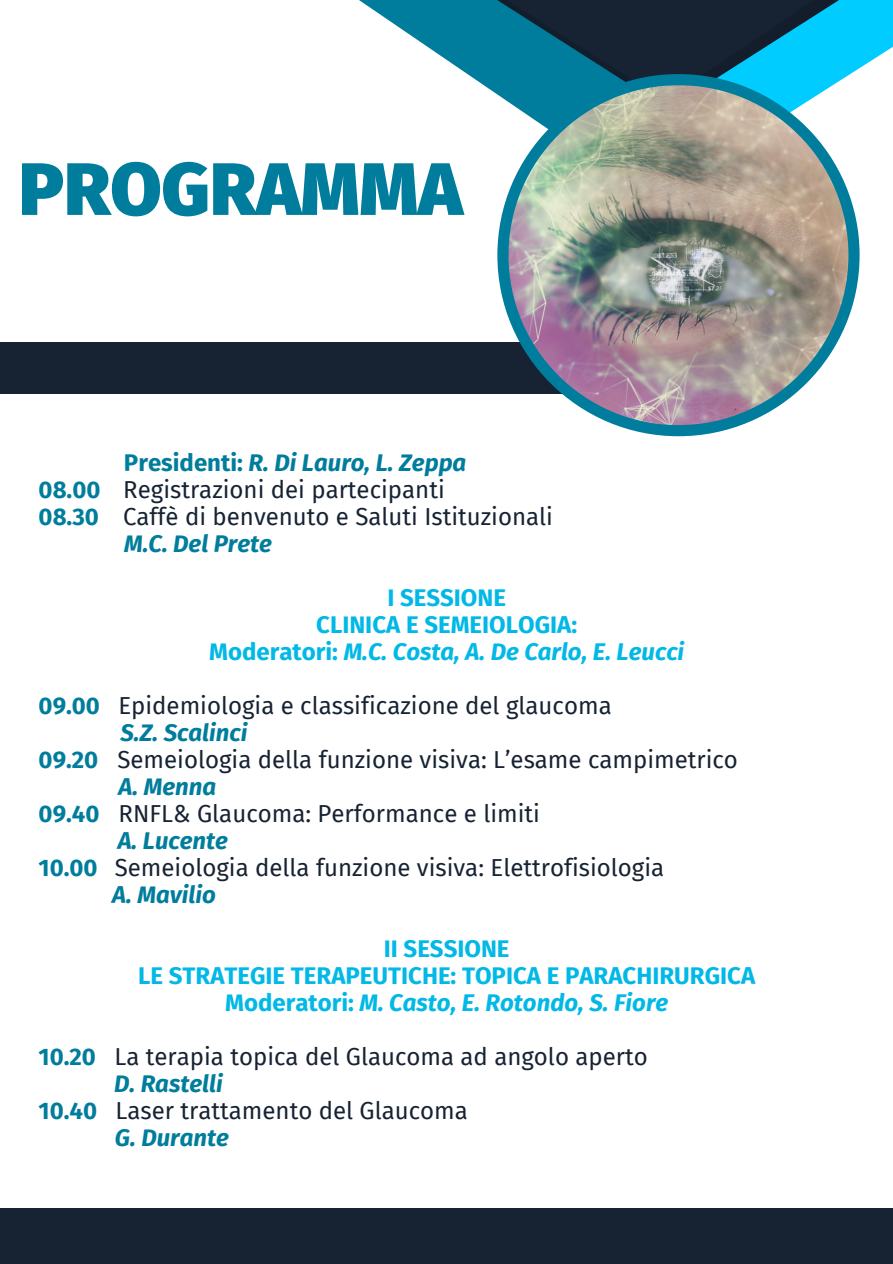
<style>
.page{position:relative;width:893px;height:1264px;background:#fff}
.page>*{position:absolute;margin:0;border:0;box-sizing:border-box;transform-origin:0 0}
.t1{font:900 74.1px "Fira Sans";color:#007d9c}
.t2{font:24px "Fira Sans";color:#172333}
.t3{font:700 24px/27px "Fira Sans";color:#01b8e6;text-align:center}
.t4{font:italic 700 24px "Fira Sans";color:#007d9c}
.s1{font-style:normal}
.s2{font-weight:700;color:#007d9c}
.s3{font-style:italic}
</style>
<div class="page">
<svg style="left:359px;top:0;width:211px;height:152px"></svg>
<svg style="left:570px;top:0;width:322px;height:157px"></svg>
<div style="left:0;top:342px;width:723px;height:51px;background:#172333"></div>
<div style="left:497px;top:74px;width:362px;height:362px;background:#007d9c;border-radius:50%"></div>
<img style="left:508px;top:85px;width:340px;height:340px;border-radius:50%">
<div style="left:0;top:1207px;width:892px;height:56px;background:#172333"></div>
<p class="t1" style="left:19px;top:146px;width:445px">PROGRAMMA</p>
<h1 class="t4" style="left:124px;top:448px;width:344px"><span class="s1">Presidenti:</span> R. Di Lauro, L. Zeppa</h1>
<p class="t2" style="left:39px;top:475px;width:407px"><span class="s2">08.00</span> Registrazioni dei partecipanti</p>
<p class="t2" style="left:39px;top:502px;width:516px"><span class="s2">08.30</span> Caffè di benvenuto e Saluti Istituzionali</p>
<p class="t4" style="left:124px;top:529px;width:149px">M.C. Del Prete</p>
<p class="t3" style="left:209px;top:584px;width:476px">I SESSIONE<br>CLINICA E SEMEIOLOGIA:<br>Moderatori: <span class="s3">M.C. Costa, A. De Carlo, E. Leucci</span></p>
<h2 class="t2" style="left:39px;top:691px;width:574px"><span class="s2">09.00</span> Epidemiologia e classificazione del glaucoma</h2>
<p class="t4" style="left:120px;top:718px;width:128px">S.Z. Scalinci</p>
<p class="t2" style="left:39px;top:745px;width:700px"><span class="s2">09.20</span> Semeiologia della funzione visiva: L’esame campimetrico</p>
<p class="t4" style="left:119px;top:772px;width:99px">A. Menna</p>
<p class="t2" style="left:39px;top:799px;width:502px"><span class="s2">09.40</span> RNFL&amp; Glaucoma: Performance e limiti</p>
<p class="t4" style="left:118px;top:826px;width:112px">A. Lucente</p>
<p class="t2" style="left:39px;top:853px;width:627px"><span class="s2">10.00</span> Semeiologia della funzione visiva: Elettrofisiologia</p>
<p class="t4" style="left:112px;top:880px;width:105px">A. Mavilio</p>
<p class="t3" style="left:138px;top:935px;width:618px">II SESSIONE<br>LE STRATEGIE TERAPEUTICHE: TOPICA E PARACHIRURGICA<br>Moderatori: <span class="s3">M. Casto, E. Rotondo, S. Fiore</span></p>
<h2 class="t2" style="left:39px;top:1042px;width:610px"><span class="s2">10.20</span> La terapia topica del Glaucoma ad angolo aperto</h2>
<p class="t4" style="left:114px;top:1069px;width:110px">D. Rastelli</p>
<p class="t2" style="left:39px;top:1096px;width:431px"><span class="s2">10.40</span> Laser trattamento del Glaucoma</p>
<p class="t4" style="left:115px;top:1123px;width:115px">G. Durante</p>
</div>
